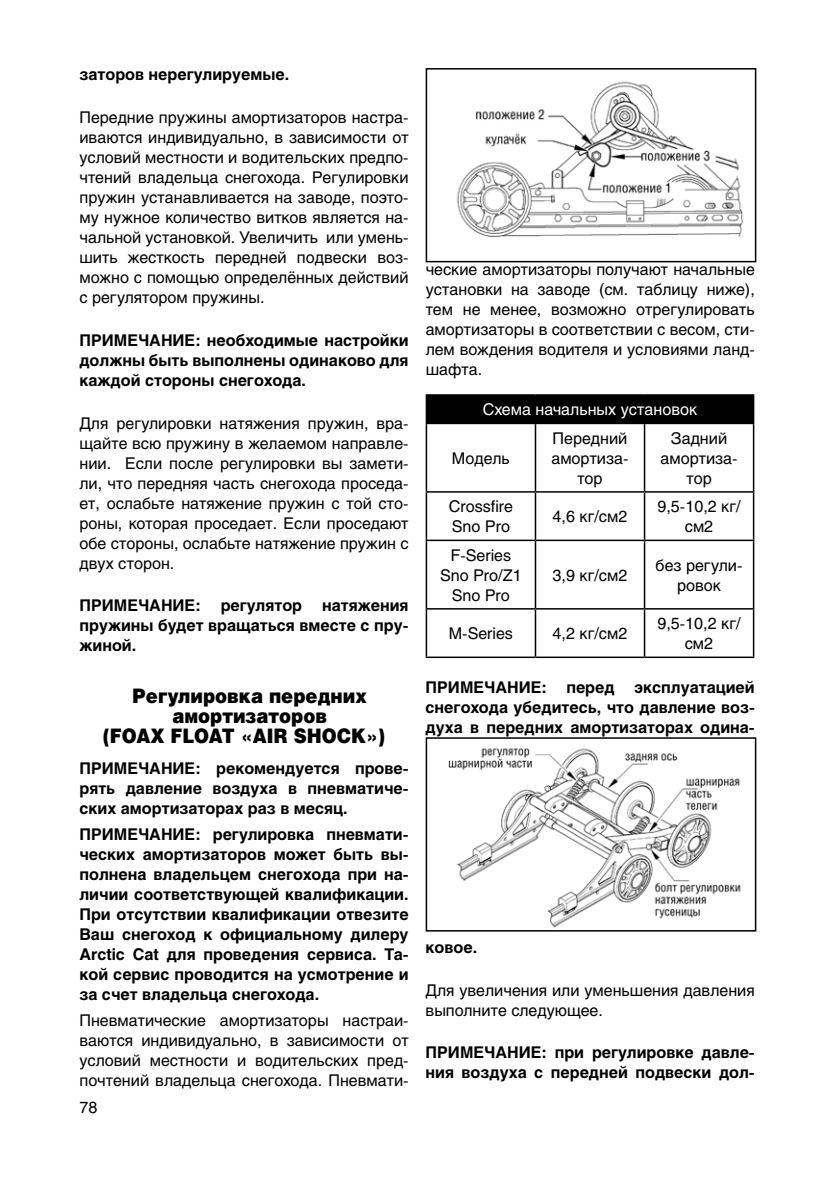
<style>
.page{position:relative;width:840px;height:1191px;background:#fff}
.page>*{position:absolute;margin:0;border:0;box-sizing:border-box;transform-origin:0 0}
.t1{font:900 20px/20px "Helios";color:#000;text-align:center;scale:.9 1}
.t2{font:16px/20px "Helios";color:#000;text-align:center}
.t3{font:700 16px/20px "Helios";color:#000;text-align:justify}
.t4{font:16px "Helios";color:#fff}
</style>
<div class="page">
<div style="left:426px;top:395px;width:327px;height:28px;background:#000"></div>
<hr style="left:425px;top:394px;width:110px;height:2px;background:#000">
<hr style="left:425px;top:396px;width:2px;height:27px;background:#000">
<hr style="left:535px;top:394px;width:109px;height:2px;background:#000">
<hr style="left:644px;top:394px;width:110px;height:2px;background:#000">
<hr style="left:752px;top:396px;width:2px;height:27px;background:#000">
<hr style="left:425px;top:423px;width:110px;height:1px;background:#000">
<hr style="left:425px;top:424px;width:2px;height:67px;background:#000">
<hr style="left:535px;top:423px;width:109px;height:1px;background:#000">
<hr style="left:534px;top:424px;width:2px;height:67px;background:#000">
<hr style="left:644px;top:423px;width:110px;height:1px;background:#000">
<hr style="left:643px;top:424px;width:2px;height:67px;background:#000">
<hr style="left:752px;top:424px;width:2px;height:67px;background:#000">
<hr style="left:425px;top:491px;width:110px;height:1px;background:#000">
<hr style="left:425px;top:492px;width:2px;height:47px;background:#000">
<hr style="left:535px;top:491px;width:109px;height:1px;background:#000">
<hr style="left:534px;top:492px;width:2px;height:47px;background:#000">
<hr style="left:644px;top:491px;width:110px;height:1px;background:#000">
<hr style="left:643px;top:492px;width:2px;height:47px;background:#000">
<hr style="left:752px;top:492px;width:2px;height:47px;background:#000">
<hr style="left:425px;top:539px;width:110px;height:2px;background:#000">
<hr style="left:425px;top:541px;width:2px;height:67px;background:#000">
<hr style="left:535px;top:539px;width:109px;height:2px;background:#000">
<hr style="left:534px;top:541px;width:2px;height:67px;background:#000">
<hr style="left:644px;top:539px;width:110px;height:2px;background:#000">
<hr style="left:643px;top:541px;width:2px;height:67px;background:#000">
<hr style="left:752px;top:541px;width:2px;height:67px;background:#000">
<hr style="left:425px;top:608px;width:110px;height:1px;background:#000">
<hr style="left:425px;top:609px;width:2px;height:47px;background:#000">
<hr style="left:535px;top:608px;width:109px;height:1px;background:#000">
<hr style="left:534px;top:609px;width:2px;height:47px;background:#000">
<hr style="left:644px;top:608px;width:110px;height:1px;background:#000">
<hr style="left:643px;top:609px;width:2px;height:47px;background:#000">
<hr style="left:752px;top:609px;width:2px;height:47px;background:#000">
<hr style="left:425px;top:656px;width:110px;height:2px;background:#000">
<hr style="left:535px;top:656px;width:109px;height:2px;background:#000">
<hr style="left:644px;top:656px;width:110px;height:2px;background:#000">
<img style="left:457px;top:81px;width:287px;height:156px">
<div style="left:425px;top:68px;width:331px;height:194px;border:2px solid #000"></div>
<img style="left:448px;top:748px;width:293px;height:180px">
<div style="left:425px;top:737px;width:331px;height:194px;border:2px solid #000"></div>
<p class="t3" style="left:79px;top:65px;width:211px">заторов нерегулируемые.</p>
<p class="t2" style="left:79px;top:107px;width:330px;text-align:justify">Передние пружины амортизаторов настра&shy;иваются индивидуально, в зависимости от условий местности и водительских предпо&shy;чтений владельца снегохода. Регулировки пружин устанавливается на заводе, поэто&shy;му нужное количество витков является на&shy;чальной установкой. Увеличить или умень&shy;шить жесткость передней подвески воз&shy;можно с помощью определённых действий с регулятором пружины.</p>
<p class="t3" style="left:79px;top:330px;width:330px">ПРИМЕЧАНИЕ: необходимые настройки должны быть выполнены одинаково для каждой стороны снегохода.</p>
<p class="t2" style="left:79px;top:413px;width:330px;text-align:justify">Для регулировки натяжения пружин, вра&shy;щайте всю пружину в желаемом направле&shy;нии. Если после регулировки вы замети&shy;ли, что передняя часть снегохода проседа&shy;ет, ослабьте натяжение пружин с той сто&shy;роны, которая проседает. Если проседают обе стороны, ослабьте натяжение пружин с двух сторон.</p>
<p class="t3" style="left:79px;top:595px;width:330px">ПРИМЕЧАНИЕ: регулятор натяжения пружины будет вращаться вместе с пру&shy;жиной.</p>
<p class="t1" style="left:103px;top:684px;width:315px">Регулировка передних амортизаторов<br>(FOAX FLOAT «AIR SHOCK»)</p>
<p class="t3" style="left:79px;top:758px;width:330px">ПРИМЕЧАНИЕ: рекомендуется прове&shy;рять давление воздуха в пневматиче&shy;ских амортизаторах раз в месяц.</p>
<p class="t3" style="left:79px;top:824px;width:330px">ПРИМЕЧАНИЕ: регулировка пневмати&shy;ческих амортизаторов может быть вы&shy;полнена владельцем снегохода при на&shy;личии соответствующей квалификации.<br>При отсутствии квалификации отвезите Ваш снегоход к официальному дилеру Arctic Cat для проведения сервиса. Та&shy;кой сервис проводится на усмотрение и за счет владельца снегохода.</p>
<p class="t2" style="left:79px;top:1009px;width:330px;text-align:justify">Пневматические амортизаторы настраи&shy;ваются индивидуально, в зависимости от условий местности и водительских пред&shy;почтений владельца снегохода. Пневмати-</p>
<p class="t2" style="left:79px;top:1096px;width:19px">78</p>
<p class="t2" style="left:425px;top:259px;width:330px;text-align:justify">ческие амортизаторы получают начальные установки на заводе (см. таблицу ниже), тем не менее, возможно отрегулировать амортизаторы в соответствии с весом, сти&shy;лем вождения водителя и условиями ланд&shy;шафта.</p>
<p class="t4" style="left:482px;top:400px;width:216px">Схема начальных установок</p>
<p class="t2" style="left:451px;top:448px;width:59px">Модель</p>
<p class="t2" style="left:551px;top:428px;width:79px">Передний амортиза&shy;тор</p>
<p class="t2" style="left:660px;top:428px;width:79px">Задний амортиза&shy;тор</p>
<p class="t2" style="left:448px;top:496px;width:66px;text-align:left">Crossfire<br>Sno Pro</p>
<p class="t2" style="left:552px;top:506px;width:76px">4,6 кг/см2</p>
<p class="t2" style="left:657px;top:496px;width:85px">9,5-10,2 кг/ см2</p>
<p class="t2" style="left:440px;top:545px;width:83px">F-Series<br>Sno Pro/Z1<br>Sno Pro</p>
<p class="t2" style="left:552px;top:565px;width:76px">3,9 кг/см2</p>
<p class="t2" style="left:655px;top:555px;width:88px">без регули&shy;ровок</p>
<p class="t2" style="left:448px;top:623px;width:66px">M-Series</p>
<p class="t2" style="left:552px;top:623px;width:76px">4,2 кг/см2</p>
<p class="t2" style="left:657px;top:613px;width:85px">9,5-10,2 кг/ см2</p>
<p class="t3" style="left:425px;top:677px;width:330px">ПРИМЕЧАНИЕ: перед эксплуатацией снегохода убедитесь, что давление воз&shy;духа в передних амортизаторах одина-</p>
<p class="t3" style="left:425px;top:937px;width:53px">ковое.</p>
<p class="t2" style="left:425px;top:979px;width:330px;text-align:left">Для увеличения или уменьшения давления выполните следующее.</p>
<p class="t3" style="left:425px;top:1042px;width:330px">ПРИМЕЧАНИЕ: при регулировке давле&shy;ния воздуха с передней подвески дол-</p>
</div>
